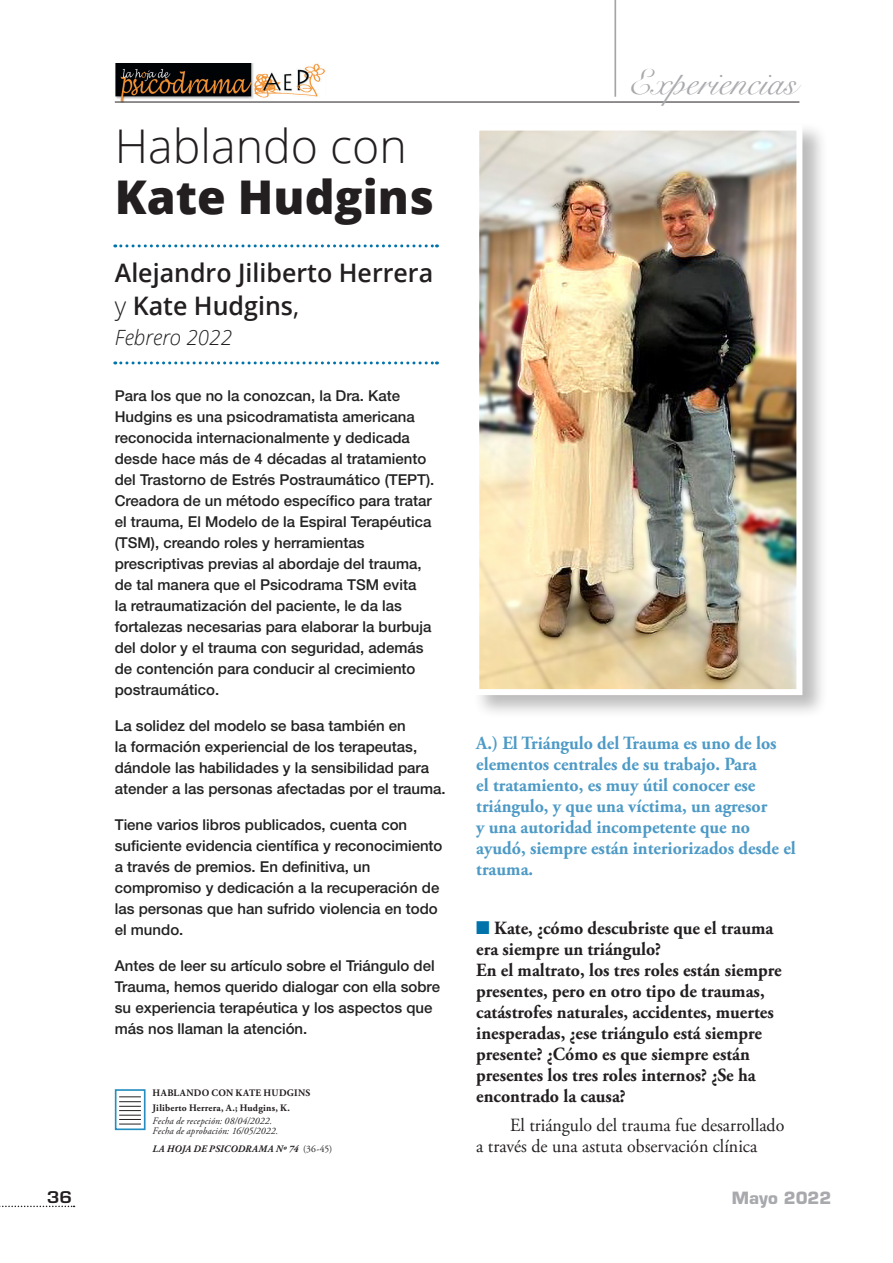
<style>
.page{position:relative;width:893px;height:1263px;background:#fff}
.page>*{position:absolute;margin:0;border:0;box-sizing:border-box;transform-origin:0 0}
.t1{font:300 46.5px "Open Sans";color:#231f20}
.t2{font:800 46.5px "Open Sans";color:#231f20}
.t3{font:36px "Snell Roundhand";letter-spacing:.005em;color:#a8a9ad}
.t4{font:600 25.5px/33px "Open Sans";color:#231f20}
.t5{font:italic 300 21px "Open Sans";color:#231f20}
.t6{font:700 18.6px/21px "Adobe Garamond Pro";color:#231f20;scale:.96 1}
.t7{font:700 18.6px/21px "Adobe Garamond Pro";color:#4d9ac6;scale:.96 1}
.t8{font:18.6px/21px "Adobe Garamond Pro";color:#231f20;scale:.96 1}
.t9{font:700 16.5px "Eurostile LT Std";color:#a8a9ad}
.t10{font:600 15.75px "Eurostile LT Std";color:#231f20;scale:1.15 1}
.t11{font:500 15px/21px "Helvetica Neue LT Std";color:#222}
.Negrita_cursiva{font:italic 9.9px "Adobe Garamond Pro";letter-spacing:.015em;color:#231f20}
.Negrita_cursiva-2{font:700 9.9px "Adobe Garamond Pro";letter-spacing:.025em;color:#231f20}
.Negrita_cursiva-3{font:italic 700 9.9px "Adobe Garamond Pro";letter-spacing:.02em;color:#231f20}
.s1{font-weight:300}
.s2{font-weight:400}
.s3{font-weight:400;font-style:normal}
.s4{color:#0073ab}
</style>
<div class="page">
<svg style="left:0;top:1205px;width:75px;height:2px"></svg>
<img style="left:115px;top:64px;width:212px;height:38px">
<hr style="left:115px;top:102px;width:684px;height:1px;background:#231f20">
<hr style="left:614px;top:0;width:2px;height:97px;background:#231f20">
<svg style="left:115px;top:244px;width:322px;height:3px"></svg>
<svg style="left:115px;top:361px;width:322px;height:3px"></svg>
<div style="left:473px;top:122px;width:355px;height:596px;background:#231f20;opacity:.3"></div>
<img style="left:480px;top:132px;width:315px;height:556px">
<div style="left:473px;top:125px;width:329px;height:570px;border:6px solid #fff"></div>
<div style="left:115px;top:1089px;width:31px;height:41px;background:#fff;border:2px solid #258ebf"></div>
<svg style="left:119px;top:1096px;width:22px;height:28px"></svg>
<p class="t1" style="left:115px;top:114px;width:294px">Hablando con</p>
<p class="t2" style="left:115px;top:162px;width:321px">Kate Hudgins</p>
<p class="t4" style="left:115px;top:256px;width:320px">Alejandro Jiliberto Herrera <span class="s1">y</span> Kate Hudgins<span class="s2">,</span></p>
<p class="t5" style="left:115px;top:323px;width:119px">Febrero 2022</p>
<p class="t11" style="left:115px;top:385px;width:321px">Para los que no la conozcan, la Dra. Kate Hudgins es una psicodramatista americana reconocida internacionalmente y dedicada desde hace más de 4 décadas al tratamiento del Trastorno de Estrés Postraumático (TEPT).<br>Creadora de un método específico para tratar el trauma, El Modelo de la Espiral Terapéutica (TSM), creando roles y herramientas prescriptivas previas al abordaje del trauma, de tal manera que el Psicodrama TSM evita<br>la retraumatización del paciente, le da las fortalezas necesarias para elaborar la burbuja del dolor y el trauma con seguridad, además de contención para conducir al crecimiento postraumático.</p>
<p class="t11" style="left:115px;top:715px;width:332px">La solidez del modelo se basa también en<br>la formación experiencial de los terapeutas, dándole las habilidades y la sensibilidad para atender a las personas afectadas por el trauma.</p>
<p class="t11" style="left:115px;top:814px;width:329px">Tiene varios libros publicados, cuenta con suficiente evidencia científica y reconocimiento a través de premios. En definitiva, un compromiso y dedicación a la recuperación de las personas que han sufrido violencia en todo el mundo.</p>
<p class="t11" style="left:115px;top:955px;width:327px">Antes de leer su artículo sobre el Triángulo del Trauma, hemos querido dialogar con ella sobre su experiencia terapéutica y los aspectos que más nos llaman la atención.</p>
<p class="Negrita_cursiva-2" style="left:153px;top:1087px;width:159px">HABLANDO CON KATE HUDGINS</p>
<p class="Negrita_cursiva-2" style="left:153px;top:1101px;width:139px">Jiliberto Herrera, A.; Hudgins, K.</p>
<p class="Negrita_cursiva" style="left:153px;top:1115px;width:121px">Fecha de recepción: 08/04/2022.</p>
<p class="Negrita_cursiva" style="left:153px;top:1125px;width:127px">Fecha de aprobación: 16/05/2022.</p>
<p class="Negrita_cursiva-3" style="left:153px;top:1143px;width:181px">LA HOJA DE PSICODRAMA Nº 74 <span class="s3">(36-45)</span></p>
<h2 class="t3" style="left:628px;top:54px;width:170px">Experiencias</h2>
<p class="t7" style="left:476px;top:733px;width:334px">A.) El Triángulo del Trauma es uno de los elementos centrales de su trabajo. Para<br>el tratamiento, es muy útil conocer ese triángulo, y que una víctima, un agresor<br>y una autoridad incompetente que no ayudó, siempre están interiorizados desde el trauma.</p>
<p class="t6" style="left:476px;top:918px;width:320px"><span class="s4">■</span> Kate, ¿cómo descubriste que el trauma era siempre un triángulo?<br>En el maltrato, los tres roles están siempre presentes, pero en otro tipo de traumas, catástrofes naturales, accidentes, muertes inesperadas, ¿ese triángulo está siempre presente? ¿Cómo es que siempre están presentes los tres roles internos? ¿Se ha encontrado la causa?</p>
<p class="t8" style="left:476px;top:1116px;width:322px;text-indent:34px">El triángulo del trauma fue desarrollado a través de una astuta observación clínica</p>
<p class="t10" style="left:47px;top:1187px;width:24px">36</p>
<p class="t9" style="left:732px;top:1188px;width:101px">Mayo 2022</p>
</div>
